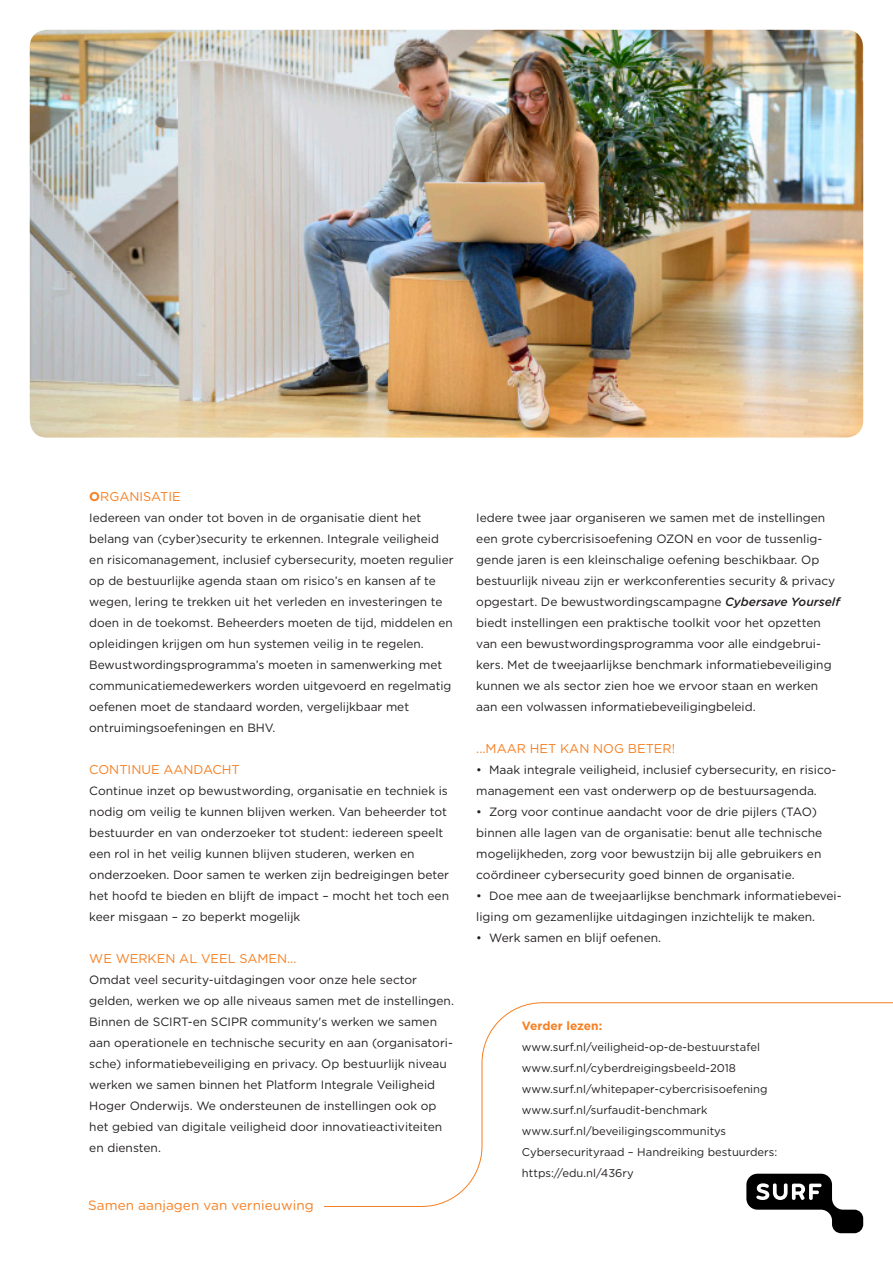
<style>
.page{position:relative;width:893px;height:1263px;background:#fff}
.page>*{position:absolute;margin:0;border:0;box-sizing:border-box;transform-origin:0 0}
.t1{font:13.5px "Gotham Rounded";letter-spacing:.005em;color:#f58023}
._05_PP_Tussenkop_2{font:12.75px "Gotham";color:#f58023}
._06_PP_Platte_tekst{font:12px/21px "Gotham";color:#231f20}
._07_PP_Verder_lezen{font:700 12px "Gotham";color:#f58023}
._09_PP_Verder_lezen{font:11.25px/21px "Gotham";color:#231f20}
.s1{font-family:"Gotham Rounded";font-weight:700}
.s2{font-family:"Gotham Rounded";font-weight:500;font-style:italic}
</style>
<div class="page">
<svg style="left:750px;top:1207px;width:113px;height:26px"></svg>
<svg style="left:324px;top:1002px;width:569px;height:205px"></svg>
<img style="left:30px;top:30px;width:833px;height:408px">
<p class="_05_PP_Tussenkop_2" style="left:89px;top:488px;width:93px"><span class="s1">O</span>RGANISATIE</p>
<p class="_06_PP_Platte_tekst" style="left:89px;top:507px;width:366px">Iedereen van onder tot boven in de organisatie dient het belang van (cyber)security te erkennen. Integrale veiligheid en risicomanagement, inclusief cybersecurity, moeten regulier op de bestuurlijke agenda staan om risico’s en kansen af te wegen, lering te trekken uit het verleden en investeringen te doen in de toekomst. Beheerders moeten de tijd, middelen en opleidingen krijgen om hun systemen veilig in te regelen.<br>Bewustwordingsprogramma’s moeten in samenwerking met communicatiemedewerkers worden uitgevoerd en regelmatig oefenen moet de standaard worden, vergelijkbaar met</p>
<p class="_06_PP_Platte_tekst" style="left:89px;top:717px;width:188px">ontruimingsoefeningen en BHV.</p>
<p class="_05_PP_Tussenkop_2" style="left:89px;top:761px;width:152px">CONTINUE AANDACHT</p>
<p class="_06_PP_Platte_tekst" style="left:89px;top:780px;width:361px">Continue inzet op bewustwording, organisatie en techniek is nodig om veilig te kunnen blijven werken. Van beheerder tot bestuurder en van onderzoeker tot student: iedereen speelt een rol in het veilig kunnen blijven studeren, werken en onderzoeken. Door samen te werken zijn bedreigingen beter het hoofd te bieden en blijft de impact – mocht het toch een keer misgaan – zo beperkt mogelijk</p>
<p class="_05_PP_Tussenkop_2" style="left:89px;top:950px;width:209px">WE WERKEN AL VEEL SAMEN...</p>
<p class="_06_PP_Platte_tekst" style="left:89px;top:969px;width:366px">Omdat veel security-uitdagingen voor onze hele sector gelden, werken we op alle niveaus samen met de instellingen.<br>Binnen de SCIRT-en SCIPR community's werken we samen aan operationele en technische security en aan (organisatori&shy;sche) informatiebeveiliging en privacy. Op bestuurlijk niveau werken we samen binnen het Platform Integrale Veiligheid Hoger Onderwijs. We ondersteunen de instellingen ook op het gebied van digitale veiligheid door innovatieactiviteiten en diensten.</p>
<p class="t1" style="left:88px;top:1196px;width:227px">Samen aanjagen van vernieuwing</p>
<p class="_06_PP_Platte_tekst" style="left:476px;top:507px;width:365px">Iedere twee jaar organiseren we samen met de instellingen een grote cybercrisisoefening OZON en voor de tussenlig&shy;gende jaren is een kleinschalige oefening beschikbaar. Op bestuurlijk niveau zijn er werkconferenties security &amp; privacy opgestart. De bewustwordingscampagne <span class="s2">Cybersave Yourself </span>biedt instellingen een praktische toolkit voor het opzetten van een bewustwordingsprogramma voor alle eindgebrui&shy;kers. Met de tweejaarlijkse benchmark informatiebeveiliging kunnen we als sector zien hoe we ervoor staan en werken aan een volwassen informatiebeveiligingbeleid.</p>
<p class="_05_PP_Tussenkop_2" style="left:476px;top:740px;width:200px">...MAAR HET KAN NOG BETER!</p>
<p class="_06_PP_Platte_tekst" style="left:476px;top:759px;width:362px">• Maak integrale veiligheid, inclusief cybersecurity, en risico&shy;management een vast onderwerp op de bestuursagenda.</p>
<p class="_06_PP_Platte_tekst" style="left:476px;top:801px;width:348px">• Zorg voor continue aandacht voor de drie pijlers (TAO) binnen alle lagen van de organisatie: benut alle technische mogelijkheden, zorg voor bewustzijn bij alle gebruikers en coördineer cybersecurity goed binnen de organisatie.</p>
<p class="_06_PP_Platte_tekst" style="left:476px;top:885px;width:367px">• Doe mee aan de tweejaarlijkse benchmark informatiebevei&shy;liging om gezamenlijke uitdagingen inzichtelijk te maken.</p>
<p class="_06_PP_Platte_tekst" style="left:476px;top:927px;width:186px">• Werk samen en blijf oefenen.</p>
<p class="_07_PP_Verder_lezen" style="left:522px;top:1018px;width:82px">Verder lezen:</p>
<p class="_09_PP_Verder_lezen" style="left:522px;top:1036px;width:240px">www.surf.nl/veiligheid-op-de-bestuurstafel</p>
<p class="_09_PP_Verder_lezen" style="left:522px;top:1057px;width:215px">www.surf.nl/cyberdreigingsbeeld-2018</p>
<p class="_09_PP_Verder_lezen" style="left:522px;top:1078px;width:247px">www.surf.nl/whitepaper-cybercrisisoefening</p>
<p class="_09_PP_Verder_lezen" style="left:522px;top:1099px;width:206px">www.surf.nl/surfaudit-benchmark www.surf.nl/beveiligingscommunitys</p>
<p class="_09_PP_Verder_lezen" style="left:522px;top:1141px;width:257px">Cybersecurityraad – Handreiking bestuurders:</p>
<p class="_09_PP_Verder_lezen" style="left:522px;top:1162px;width:113px">https://edu.nl/436ry</p>
</div>
